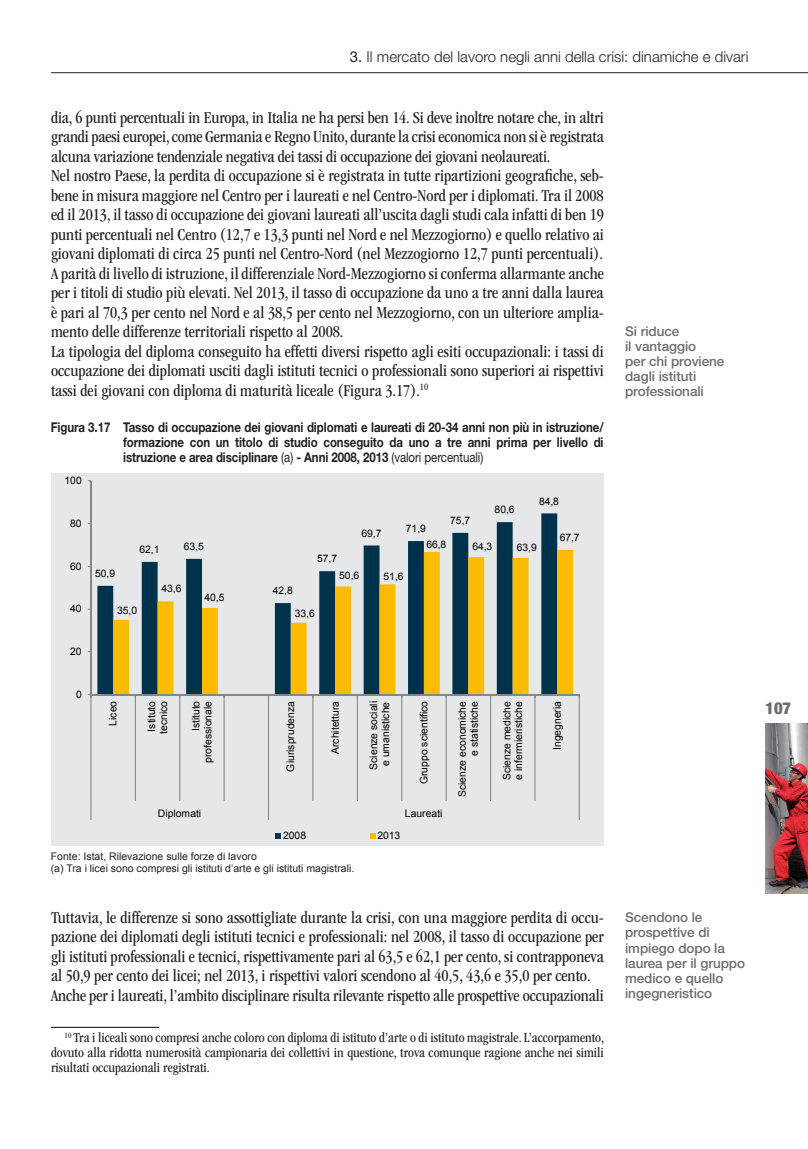
<style>
.page{position:relative;width:808px;height:1149px;background:#fff}
.page>*{position:absolute;margin:0;border:0;box-sizing:border-box;transform-origin:0 0}
.t1{font:condensed 17.25px/19.5px "ITC Garamond Std";color:#231f20}
.t2{font:900 condensed 16.5px "Helvetica Neue LT Std";color:#6c6d70}
.t3{font:300 15px "Helvetica Neue LT Std";color:#231f20}
.t4{font:condensed 14.25px/15px "ITC Garamond Std";color:#231f20;text-align:justify}
.t5{font:700 13.5px/15px "Helvetica Neue LT Std";letter-spacing:-.005em;color:#231f20;text-align:justify;scale:.85 1}
.t6{font:500 13.5px/15px "Helvetica Neue LT Std";letter-spacing:-.005em;color:#6c6d70}
.t7{font:10.5px/12px "Arial";color:#231f20}
.t8{font:10.35px/12px "Arial";color:#000}
.s1{font-weight:400}
</style>
<div class="page">
<hr style="left:51px;top:72px;width:757px;height:1px;background:#231f20">
<img style="left:765px;top:723px;width:43px;height:170px">
<hr style="left:51px;top:1026px;width:108px;height:1px;background:#231f20">
<div style="left:51px;top:472px;width:553px;height:373px;background:#e6e7e9"></div>
<svg style="left:97px;top:513px;width:460px;height:180px"></svg>
<svg style="left:113px;top:550px;width:460px;height:143px"></svg>
<hr style="left:90px;top:480px;width:2px;height:214px;background:#868686">
<hr style="left:91px;top:693px;width:488px;height:2px;background:#868686">
<hr style="left:90px;top:694px;width:2px;height:106px;background:#868686">
<hr style="left:135px;top:694px;width:1px;height:106px;background:#868686">
<hr style="left:179px;top:694px;width:1px;height:106px;background:#868686">
<hr style="left:224px;top:694px;width:1px;height:106px;background:#868686">
<hr style="left:268px;top:694px;width:1px;height:106px;background:#868686">
<hr style="left:312px;top:694px;width:1px;height:106px;background:#868686">
<hr style="left:357px;top:694px;width:1px;height:106px;background:#868686">
<hr style="left:401px;top:694px;width:1px;height:106px;background:#868686">
<hr style="left:446px;top:694px;width:1px;height:106px;background:#868686">
<hr style="left:490px;top:694px;width:1px;height:106px;background:#868686">
<hr style="left:534px;top:694px;width:1px;height:106px;background:#868686">
<hr style="left:579px;top:694px;width:1px;height:106px;background:#868686">
<svg style="left:90px;top:800px;width:2px;height:19px"></svg>
<svg style="left:268px;top:800px;width:1px;height:19px"></svg>
<svg style="left:579px;top:800px;width:1px;height:19px"></svg>
<svg style="left:276px;top:833px;width:5px;height:5px"></svg>
<svg style="left:370px;top:833px;width:5px;height:5px"></svg>
<p class="t3" style="left:350px;top:47px;width:400px"><span class="s1">3.</span> Il mercato del lavoro negli anni della crisi: dinamiche e divari</p>
<p class="t1" style="left:51px;top:108px;width:554px">dia, 6 punti percentuali in Europa, in Italia ne ha persi ben 14. Si deve inoltre notare che, in altri grandi paesi europei, come Germania e Regno Unito, durante la crisi economica non si è registrata alcuna variazione tendenziale negativa dei tassi di occupazione dei giovani neolaureati.<br>Nel nostro Paese, la perdita di occupazione si è registrata in tutte ripartizioni geografiche, seb&shy;bene in misura maggiore nel Centro per i laureati e nel Centro-Nord per i diplomati. Tra il 2008 ed il 2013, il tasso di occupazione dei giovani laureati all’uscita dagli studi cala infatti di ben 19 punti percentuali nel Centro (12,7 e 13,3 punti nel Nord e nel Mezzogiorno) e quello relativo ai giovani diplomati di circa 25 punti nel Centro-Nord (nel Mezzogiorno 12,7 punti percentuali).<br>A parità di livello di istruzione, il differenziale Nord-Mezzogiorno si conferma allarmante anche per i titoli di studio più elevati. Nel 2013, il tasso di occupazione da uno a tre anni dalla laurea è pari al 70,3 per cento nel Nord e al 38,5 per cento nel Mezzogiorno, con un ulteriore amplia&shy;mento delle differenze territoriali rispetto al 2008.<br>La tipologia del diploma conseguito ha effetti diversi rispetto agli esiti occupazionali: i tassi di occupazione dei diplomati usciti dagli istituti tecnici o professionali sono superiori ai rispettivi tassi dei giovani con diploma di maturità liceale (Figura 3.17).<sup>10</sup></p>
<p class="t5" style="left:123px;top:419px;width:567px;text-indent:-72px">Figura 3.17 Tasso di occupazione dei giovani diplomati e laureati di 20-34 anni non più in istruzione/ formazione con un titolo di studio conseguito da uno a tre anni prima per livello di istruzione e area disciplinare <span class="s1">(a)</span> - Anni 2008, 2013 <span class="s1">(valori percentuali)</span></p>
<p class="t8" style="left:65px;top:474px;width:19px">100</p>
<p class="t8" style="left:70px;top:517px;width:13px">80</p>
<p class="t8" style="left:70px;top:560px;width:13px">60</p>
<p class="t8" style="left:70px;top:602px;width:13px">40</p>
<p class="t8" style="left:70px;top:645px;width:13px">20</p>
<p class="t8" style="left:76px;top:688px;width:7px">0</p>
<p class="t8" style="left:95px;top:567px;width:22px">50,9</p>
<p class="t8" style="left:139px;top:543px;width:22px">62,1</p>
<p class="t8" style="left:184px;top:540px;width:22px">63,5</p>
<p class="t8" style="left:162px;top:582px;width:22px">43,6</p>
<p class="t8" style="left:204px;top:591px;width:22px">40,5</p>
<p class="t8" style="left:117px;top:604px;width:22px">35,0</p>
<p class="t8" style="left:317px;top:552px;width:22px">57,7</p>
<p class="t8" style="left:361px;top:527px;width:22px">69,7</p>
<p class="t8" style="left:539px;top:495px;width:22px">84,8</p>
<p class="t8" style="left:495px;top:503px;width:22px">80,6</p>
<p class="t8" style="left:450px;top:514px;width:22px">75,7</p>
<p class="t8" style="left:406px;top:522px;width:22px">71,9</p>
<p class="t8" style="left:560px;top:531px;width:22px">67,7</p>
<p class="t8" style="left:426px;top:538px;width:22px">66,8</p>
<p class="t8" style="left:472px;top:540px;width:22px">64,3</p>
<p class="t8" style="left:517px;top:541px;width:22px">63,9</p>
<p class="t8" style="left:273px;top:584px;width:22px">42,8</p>
<p class="t8" style="left:295px;top:607px;width:22px">33,6</p>
<p class="t8" style="left:339px;top:569px;width:22px">50,6</p>
<p class="t8" style="left:384px;top:570px;width:22px">51,6</p>
<p class="t8" style="left:107px;top:725px;width:26px;rotate:-90deg">Liceo</p>
<p class="t8" style="left:146px;top:733px;width:35px;rotate:-90deg">Istituto tecnico</p>
<p class="t8" style="left:190px;top:762px;width:64px;text-align:right;rotate:-90deg">Istituto professionale</p>
<p class="t8" style="left:285px;top:771px;width:72px;rotate:-90deg">Giurisprudenza</p>
<p class="t8" style="left:329px;top:753px;width:55px;rotate:-90deg">Architettura</p>
<p class="t8" style="left:368px;top:769px;width:70px;text-align:center;rotate:-90deg">Scienze sociali e umanistiche</p>
<p class="t8" style="left:418px;top:784px;width:85px;rotate:-90deg">Gruppo scientifico</p>
<p class="t8" style="left:456px;top:796px;width:97px;text-align:right;rotate:-90deg">Scienze economiche e statistiche</p>
<p class="t8" style="left:501px;top:779px;width:81px;rotate:-90deg">Scienze mediche e infermieristiche</p>
<p class="t8" style="left:551px;top:750px;width:51px;rotate:-90deg">Ingegneria</p>
<p class="t8" style="left:158px;top:806px;width:45px">D molpi i ta</p>
<p class="t8" style="left:405px;top:806px;width:39px">i taeruaL</p>
<p class="t8" style="left:283px;top:829px;width:25px">2008</p>
<p class="t8" style="left:377px;top:829px;width:25px">2013</p>
<p class="t7" style="left:51px;top:850px;width:305px">Fonte: Istat, Rilevazione sulle forze di lavoro<br>(a) Tra i licei sono compresi gli istituti d’arte e gli istituti magistrali.</p>
<p class="t1" style="left:51px;top:907px;width:554px">Tuttavia, le differenze si sono assottigliate durante la crisi, con una maggiore perdita di occu&shy;pazione dei diplomati degli istituti tecnici e professionali: nel 2008, il tasso di occupazione per gli istituti professionali e tecnici, rispettivamente pari al 63,5 e 62,1 per cento, si contrapponeva al 50,9 per cento dei licei; nel 2013, i rispettivi valori scendono al 40,5, 43,6 e 35,0 per cento.<br>Anche per i laureati, l’ambito disciplinare risulta rilevante rispetto alle prospettive occupazionali</p>
<p class="t4" style="left:51px;top:1030px;width:555px;text-indent:14px"><sup>10</sup> Tra i liceali sono compresi anche coloro con diploma di istituto d’arte o di istituto magistrale. L’accorpamento, dovuto alla ridotta numerosità campionaria dei collettivi in questione, trova comunque ragione anche nei simili risultati occupazionali registrati.</p>
<p class="t6" style="left:625px;top:324px;width:101px">Si riduce<br>il vantaggio<br>per chi proviene dagli istituti professionali</p>
<p class="t6" style="left:625px;top:909px;width:122px">Scendono le prospettive di impiego dopo la laurea per il gruppo medico e quello ingegneristico</p>
<p class="t2" style="left:765px;top:697px;width:27px">107</p>
</div>
